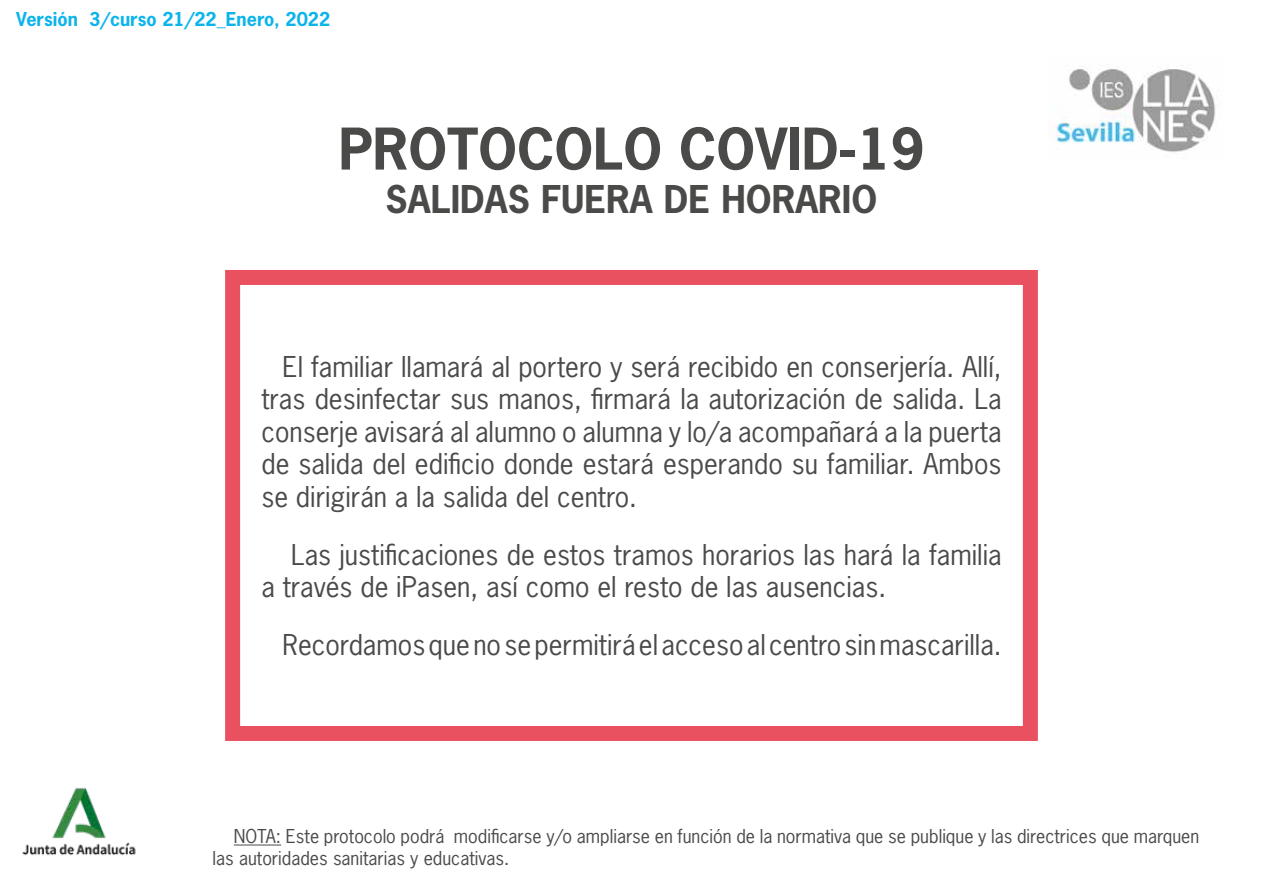
<style>
.page{position:relative;width:1263px;height:893px;background:#fff}
.page>*{position:absolute;margin:0;border:0;box-sizing:border-box;transform-origin:0 0}
.t1{font:700 54px "News Gothic Std";color:#4a4a49}
.t2{font:700 36px "News Gothic Std";color:#4a4a49}
.t3{font:27px/32.4px "News Gothic Std";color:#4a4a49;text-align:justify}
.t4{font:18px/21.6px "News Gothic Std";color:#4a4a49}
.t5{font:700 18px "News Gothic Std";color:#0db4ea}
</style>
<div class="page">
<img style="left:22px;top:787px;width:114px;height:69px">
<img style="left:1048px;top:65px;width:168px;height:87px">
<hr style="left:234px;top:844px;width:47px;height:1px;background:#4a4a49">
<div style="left:225px;top:270px;width:813px;height:471px;border:15px solid #ea5160"></div>
<p class="t5" style="left:16px;top:7px;width:315px">Versión 3/curso 21/22_Enero, 2022</p>
<h1 class="t1" style="left:339px;top:113px;width:587px">PROTOCOLO COVID-19</h1>
<h2 class="t2" style="left:386px;top:175px;width:493px">SALIDAS FUERA DE HORARIO</h2>
<p class="t3" style="left:261px;top:350px;width:742px;text-indent:21px">El familiar llamará al portero y será recibido en conserjería. Allí, tras desinfectar sus manos, firmará la autorización de salida. La conserje avisará al alumno o alumna y lo/a acompañará a la puerta de salida del edificio donde estará esperando su familiar. Ambos se dirigirán a la salida del centro.</p>
<p class="t3" style="left:261px;top:538px;width:742px;text-indent:30px">Las justificaciones de estos tramos horarios las hará la familia a través de iPasen, así como el resto de las ausencias.</p>
<p class="t3" style="left:283px;top:628px;width:720px">Recordamos que no se permitirá el acceso al centro sin mascarilla.</p>
<p class="t4" style="left:213px;top:825px;width:988px;text-indent:21px">NOTA: Este protocolo podrá modificarse y/o ampliarse en función de la normativa que se publique y las directrices que marquen las autoridades sanitarias y educativas.</p>
</div>
